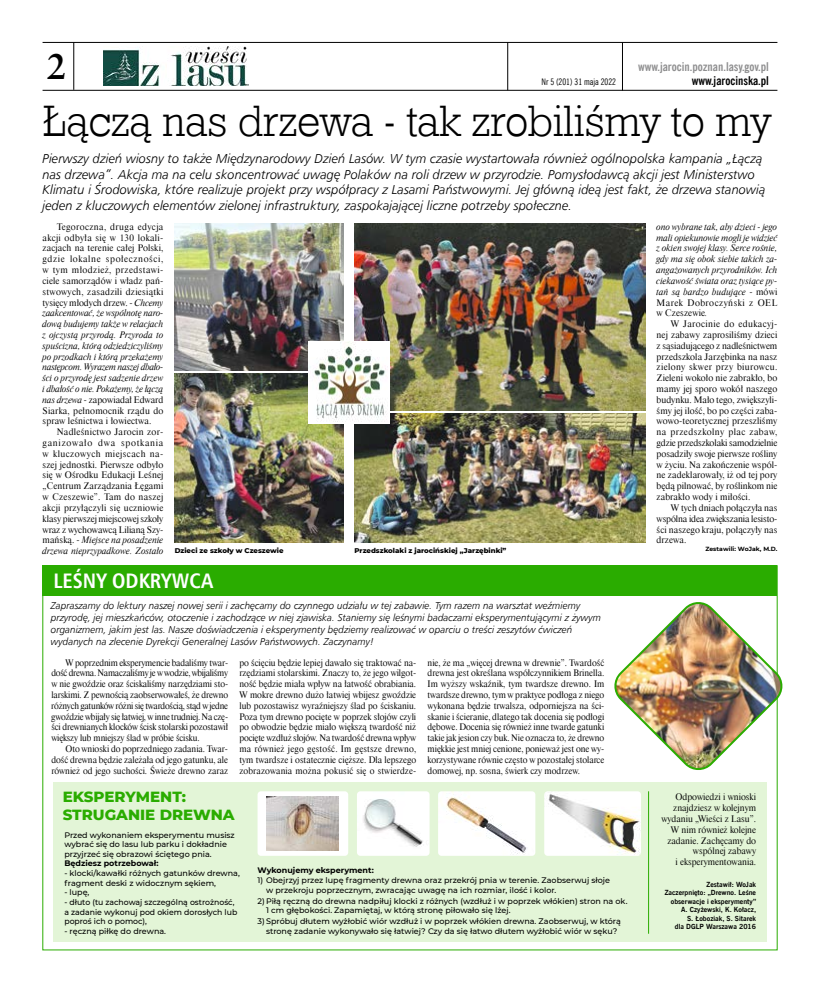
<style>
.page{position:relative;width:820px;height:993px;background:#fff}
.page>*{position:absolute;margin:0;border:0;box-sizing:border-box;transform-origin:0 0}
.t1{font:44px "Geo Slab 712 Lt EU";color:#000}
.t2{font:700 36px "Class Garmnd EU";color:#000}
.t3{font:700 21px "Humnst 777 Cn EU";color:#fff}
.t4{font:800 15px/18px "Montserrat";color:#2aac00}
.t5{font:italic 13px/15.6px "Humnst 777 Lt EU";color:#000}
.t6{font:700 12px "News Goth Cn EU";color:#8e8e8f}
.t7{font:700 12px "News Goth Cn EU";color:#000}
.t8{font:italic 10px/12px "Humnst 777 Lt EU";color:#000}
.t9{font:9px/10.8px "Dutch 801 Hd EU";color:#000;text-align:justify}
.t10{font:italic 9px/10.8px "Dutch 801 Hd EU";letter-spacing:.01em;color:#000;text-align:justify}
.t11{font:9px "News Goth Cn EU";color:#000}
.t12{font:500 8px/9.6px "Montserrat";color:#000}
.t13{font:700 8px "Montserrat";color:#000}
.t14{font:700 7px/8.4px "News Goth EU";color:#000;text-align:right}
.t15{font:800 7px "Montserrat";color:#000}
.t16{font:700 6px "Montserrat";letter-spacing:.01em;color:#000}
.s1{font-style:italic}
.s2{font-style:normal}
</style>
<div class="page">
<hr style="left:43px;top:42px;width:734px;height:1px;background:#000">
<hr style="left:43px;top:90px;width:734px;height:1px;background:#000">
<hr style="left:622px;top:42px;width:1px;height:48px;background:#000">
<hr style="left:507px;top:42px;width:1px;height:48px;background:#000">
<hr style="left:74px;top:42px;width:1px;height:48px;background:#000">
<img style="left:103px;top:47px;width:146px;height:39px">
<div style="left:53px;top:782px;width:713px;height:159px;background:#e3f5d7"></div>
<div style="left:43px;top:565px;width:734px;height:30px;background:#2aac00"></div>
<hr style="left:648px;top:791px;width:1px;height:142px;background:#2aac00">
<img style="left:614px;top:598px;width:169px;height:175px">
<img style="left:438px;top:791px;width:97px;height:64px">
<img style="left:357px;top:791px;width:72px;height:64px">
<img style="left:544px;top:791px;width:96px;height:64px">
<div style="left:257px;top:791px;width:91px;height:64px;background:#fff;border-radius:3px"></div>
<img style="left:267px;top:796px;width:72px;height:54px">
<img style="left:175px;top:223px;width:168px;height:147px">
<img style="left:175px;top:373px;width:168px;height:169px">
<img style="left:354px;top:223px;width:291px;height:187px">
<img style="left:354px;top:413px;width:291px;height:129px">
<img style="left:308px;top:342px;width:81px;height:81px">
<h2 class="t2" style="left:47px;top:44px;width:22px">2</h2>
<h3 class="t6" style="left:638px;top:59px;width:132px">www.jarocin.poznan.lasy.gov.pl</h3>
<p class="t11" style="left:541px;top:77px;width:76px">Nr 5 (201) 31 maja 2022</p>
<h3 class="t7" style="left:691px;top:73px;width:79px">www.jarocinska.pl</h3>
<h1 class="t1" style="left:43px;top:93px;width:729px">Łączą nas drzewa - tak zrobiliśmy to my</h1>
<p class="t5" style="left:43px;top:151px;width:724px">Pierwszy dzień wiosny to także Międzynarodowy Dzień Lasów. W tym czasie wystartowała również ogólnopolska kampania „Łączą nas drzewa”. Akcja ma na celu skoncentrować uwagę Polaków na roli drzew w przyrodzie. Pomysłodawcą akcji jest Ministerstwo Klimatu i Środowiska, które realizuje projekt przy współpracy z Lasami Państwowymi. Jej główną ideą jest fakt, że drzewa stanowią jeden z kluczowych elementów zielonej infrastruktury, zaspokajającej liczne potrzeby społeczne.</p>
<p class="t9" style="left:43px;top:221px;width:122px;text-indent:14px">Tegoroczna, druga edycja akcji odbyła się w 130 lokali&shy;zacjach na terenie całej Polski, gdzie lokalne społeczności, w tym młodzież, przedstawi&shy;ciele samorządów i władz pań&shy;stwowych, zasadzili dziesiątki tysięcy młodych drzew. - <span class="s1">Chcemy zaakcentować, że wspólnotę naro&shy;dową budujemy także w relacjach z ojczystą przyrodą. Przyroda to spuścizna, którą odziedziczyliśmy po przodkach i którą przekażemy następcom. Wyrazem naszej dbało&shy;ści o przyrodę jest sadzenie drzew i dbałość o nie. Pokażemy, że łączą nas drzewa -</span> zapowiadał Edward Siarka, pełnomocnik rządu do spraw leśnictwa i łowiectwa.</p>
<p class="t9" style="left:43px;top:426px;width:122px;text-indent:14px">Nadleśnictwo Jarocin zor&shy;ganizowało dwa spotkania w kluczowych miejscach na&shy;szej jednostki. Pierwsze odbyło się w Ośrodku Edukacji Leśnej „Centrum Zarządzania Łęgami w Czeszewie”. Tam do naszej akcji przyłączyli się uczniowie klasy pierwszej miejscowej szkoły wraz z wychowawcą Lilianą Szy&shy;mańską. - <span class="s1">Miejsce na posadzenie drzewa nieprzypadkowe. Zostało</span></p>
<p class="t10" style="left:656px;top:221px;width:122px">ono wybrane tak, aby dzieci - jego mali opiekunowie mogli je widzieć z okien swojej klasy. Serce rośnie, gdy ma się obok siebie takich za&shy;angażowanych przyrodników. Ich ciekawość świata oraz tysiące py&shy;tań są bardzo budujące <span class="s2">- mówi Marek Dobroczyński z OEL w Czeszewie</span>.</p>
<p class="t9" style="left:656px;top:318px;width:122px;text-indent:14px">W Jarocinie do edukacyj&shy;nej zabawy zaprosiliśmy dzieci z sąsiadującego z nadleśnictwem przedszkola Jarzębinka na nasz zielony skwer przy biurowcu.<br>Zieleni wokoło nie zabrakło, bo mamy jej sporo wokół naszego budynku. Mało tego, zwiększyli&shy;śmy jej ilość, bo po części zaba&shy;wowo-teoretycznej przeszliśmy na przedszkolny plac zabaw, gdzie przedszkolaki samodzielnie posadziły swoje pierwsze rośliny w życiu. Na zakończenie wspól&shy;ne zadeklarowały, iż od tej pory będą pilnować, by roślinkom nie zabrakło wody i miłości.</p>
<p class="t9" style="left:656px;top:502px;width:122px;text-indent:14px">W tych dniach połączyła nas wspólna idea zwiększania lesisto&shy;ści naszego kraju, połączyły nas drzewa.</p>
<p class="t15" style="left:175px;top:545px;width:110px">Dzieci ze szkoły w Czeszewie</p>
<p class="t15" style="left:354px;top:545px;width:153px">Przedszkolaki z jarocińskiej „Jarzębinki”</p>
<p class="t16" style="left:705px;top:544px;width:74px">Zestawili: WoJak, M.D.</p>
<h3 class="t3" style="left:54px;top:567px;width:161px">LEŚNY ODKRYWCA</h3>
<p class="t8" style="left:51px;top:599px;width:551px">Zapraszamy do lektury naszej nowej serii i zachęcamy do czynnego udziału w tej zabawie. Tym razem na warsztat weźmiemy przyrodę, jej mieszkańców, otoczenie i zachodzące w niej zjawiska. Staniemy się leśnymi badaczami eksperymentującymi z żywym organizmem, jakim jest las. Nasze doświadczenia i eksperymenty będziemy realizować w oparciu o treści zeszytów ćwiczeń wydanych na zlecenie Dyrekcji Generalnej Lasów Państwowych. Zaczynamy!</p>
<p class="t9" style="left:51px;top:657px;width:178px;text-indent:14px">W poprzednim eksperymencie badaliśmy twar&shy;dość drewna. Namaczaliśmy je w wodzie, wbijaliśmy w nie gwoździe oraz ściskaliśmy narzędziami sto&shy;larskimi. Z pewnością zaobserwowałeś, że drewno różnych gatunków różni się twardością, stąd w jedne gwoździe wbijały się łatwiej, w inne trudniej. Na czę&shy;ści drewnianych klocków ścisk stolarski pozostawił większy lub mniejszy ślad w próbie ścisku.</p>
<p class="t9" style="left:51px;top:743px;width:178px;text-indent:14px">Oto wnioski do poprzedniego zadania. Twar&shy;dość drewna będzie zależała od jego gatunku, ale również od jego suchości. Świeże drewno zaraz</p>
<p class="t9" style="left:239px;top:657px;width:178px">po ścięciu będzie lepiej dawało się traktować na&shy;rzędziami stolarskimi. Znaczy to, że jego wilgot&shy;ność będzie miała wpływ na łatwość obrabiania.<br>W mokre drewno dużo łatwiej wbijesz gwoździe lub pozostawisz wyraźniejszy ślad po ściskaniu.<br>Poza tym drewno pocięte w poprzek słojów czyli po obwodzie będzie miało większą twardość niż pocięte wzdłuż słojów. Na twardość drewna wpływ ma również jego gęstość. Im gęstsze drewno, tym twardsze i ostatecznie cięższe. Dla lepszego zobrazowania można pokusić się o stwierdze-</p>
<p class="t9" style="left:427px;top:657px;width:178px">nie, że ma „więcej drewna w drewnie”. Twardość drewna jest określana współczynnikiem Brinella.<br>Im wyższy wskaźnik, tym twardsze drewno. Im twardsze drewno, tym w praktyce podłoga z niego wykonana będzie trwalsza, odporniejsza na ści&shy;skanie i ścieranie, dlatego tak docenia się podłogi dębowe. Docenia się również inne twarde gatunki takie jak jesion czy buk. Nie oznacza to, że drewno miękkie jest mniej cenione, ponieważ jest one wy&shy;korzystywane równie często w pozostałej stolarce domowej, np. sosna, świerk czy modrzew.</p>
<h3 class="t4" style="left:63px;top:787px;width:173px">EKSPERYMENT:<br>STRUGANIE DREWNA</h3>
<p class="t12" style="left:64px;top:829px;width:172px">Przed wykonaniem eksperymentu musisz wybrać się do lasu lub parku i dokładnie przyjrzeć się obrazowi ściętego pnia.</p>
<p class="t13" style="left:64px;top:857px;width:96px">Będziesz potrzebował:</p>
<p class="t12" style="left:64px;top:867px;width:177px">- klocki/kawałki różnych gatunków drewna, fragment deski z widocznym sękiem,</p>
<p class="t12" style="left:64px;top:887px;width:27px">- lupę,</p>
<p class="t12" style="left:64px;top:896px;width:174px">- dłuto (tu zachowaj szczególną ostrożność, a zadanie wykonuj pod okiem dorosłych lub poproś ich o pomoc),</p>
<p class="t12" style="left:64px;top:925px;width:103px">- ręczną piłkę do drewna.</p>
<p class="t13" style="left:257px;top:863px;width:118px">Wykonujemy eksperyment:</p>
<p class="t12" style="left:266px;top:875px;width:345px;text-indent:-9px">1) Obejrzyj przez lupę fragmenty drewna oraz przekrój pnia w terenie. Zaobserwuj słoje w przekroju poprzecznym, zwracając uwagę na ich rozmiar, ilość i kolor.</p>
<p class="t12" style="left:266px;top:895px;width:363px;text-indent:-9px">2) Piłą ręczną do drewna nadpiłuj klocki z różnych (wzdłuż i w poprzek włókien) stron na ok.<br>1 cm głębokości. Zapamiętaj, w którą stronę piłowało się lżej.</p>
<p class="t12" style="left:266px;top:915px;width:356px;text-indent:-9px">3) Spróbuj dłutem wyżłobić wiór wzdłuż i w poprzek włókien drewna. Zaobserwuj, w którą stronę zadanie wykonywało się łatwiej? Czy da się łatwo dłutem wyżłobić wiór w sęku?</p>
<p class="t9" style="left:661px;top:791px;width:96px;text-align:right">Odpowiedzi i wnioski znajdziesz w kolejnym wydaniu „Wieści z Lasu”.<br>W nim również kolejne zadanie. Zachęcamy do wspólnej zabawy<br>i eksperymentowania.</p>
<p class="t14" style="left:664px;top:880px;width:93px">Zestawił: WoJak<br>Zaczerpnięto: „Drewno. Leśne obserwacje i eksperymenty”<br>A. Czyżewski, K. Kołacz,<br>S. Łoboziak, S. Sitarek<br>dla DGLP Warszawa 2016</p>
</div>
